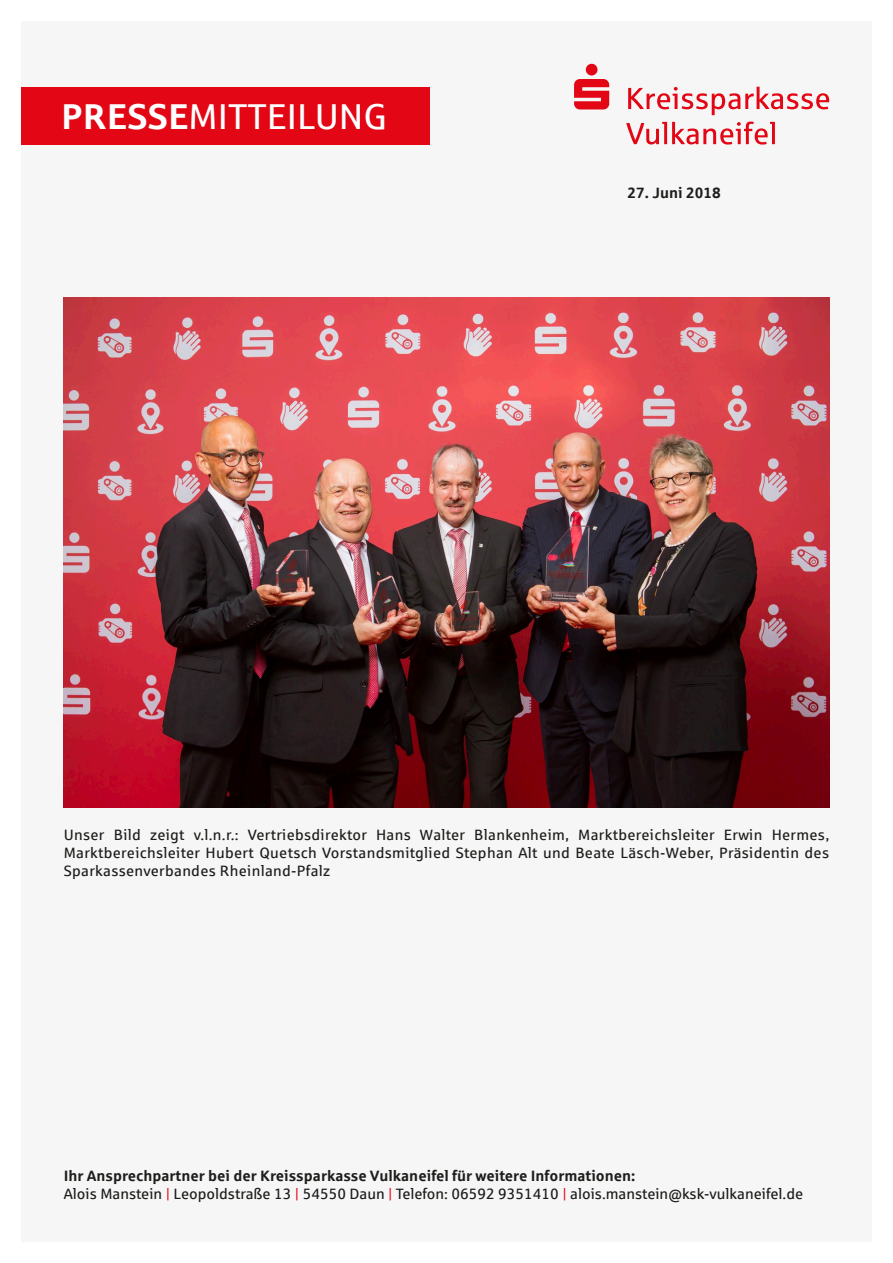
<style>
.page{position:relative;width:893px;height:1263px;background:#fff}
.page>*{position:absolute;margin:0;border:0;box-sizing:border-box;transform-origin:0 0}
.t1{font:36px "Sparkasse Rg";color:#fff}
.t2{font:15px/18px "Sparkasse Rg";color:#1d1d1b;text-align:justify}
.t3{font:700 15px "Sparkasse Rg";color:#1d1d1b}
.s1{font-weight:700}
.s2{color:#e30614}
</style>
<div class="page">
<div style="left:21px;top:21px;width:851px;height:1221px;background:#f6f6f6"></div>
<svg style="left:574px;top:64px;width:35px;height:45px"></svg>
<svg style="left:628px;top:87px;width:201px;height:28px"></svg>
<svg style="left:626px;top:122px;width:149px;height:23px"></svg>
<div style="left:21px;top:87px;width:408px;height:58px;background:#e30614"></div>
<img style="left:64px;top:298px;width:765px;height:510px">
<h1 class="t1" style="left:61px;top:94px;width:327px"><span class="s1">PRESSE</span>MITTEILUNG</h1>
<p class="t3" style="left:627px;top:183px;width:95px">27. Juni 2018</p>
<p class="t2" style="left:64px;top:826px;width:767px">Unser Bild zeigt v.l.n.r.: Vertriebsdirektor Hans Walter Blankenheim, Marktbereichsleiter Erwin Hermes, Marktbereichsleiter Hubert Quetsch Vorstandsmitglied Stephan Alt und Beate Läsch-Weber, Präsidentin des Sparkassenverbandes Rheinland-Pfalz</p>
<p class="t2" style="left:64px;top:1166px;width:741px"><span class="s1">Ihr Ansprechpartner bei der Kreissparkasse Vulkaneifel für weitere Informationen:<br></span>Alois Manstein <span class="s2">|</span> Leopoldstraße 13 <span class="s2">|</span> 54550 Daun <span class="s2">|</span> Telefon: 06592 9351410 <span class="s2">|</span> alois.manstein@ksk-vulkaneifel.de</p>
</div>
